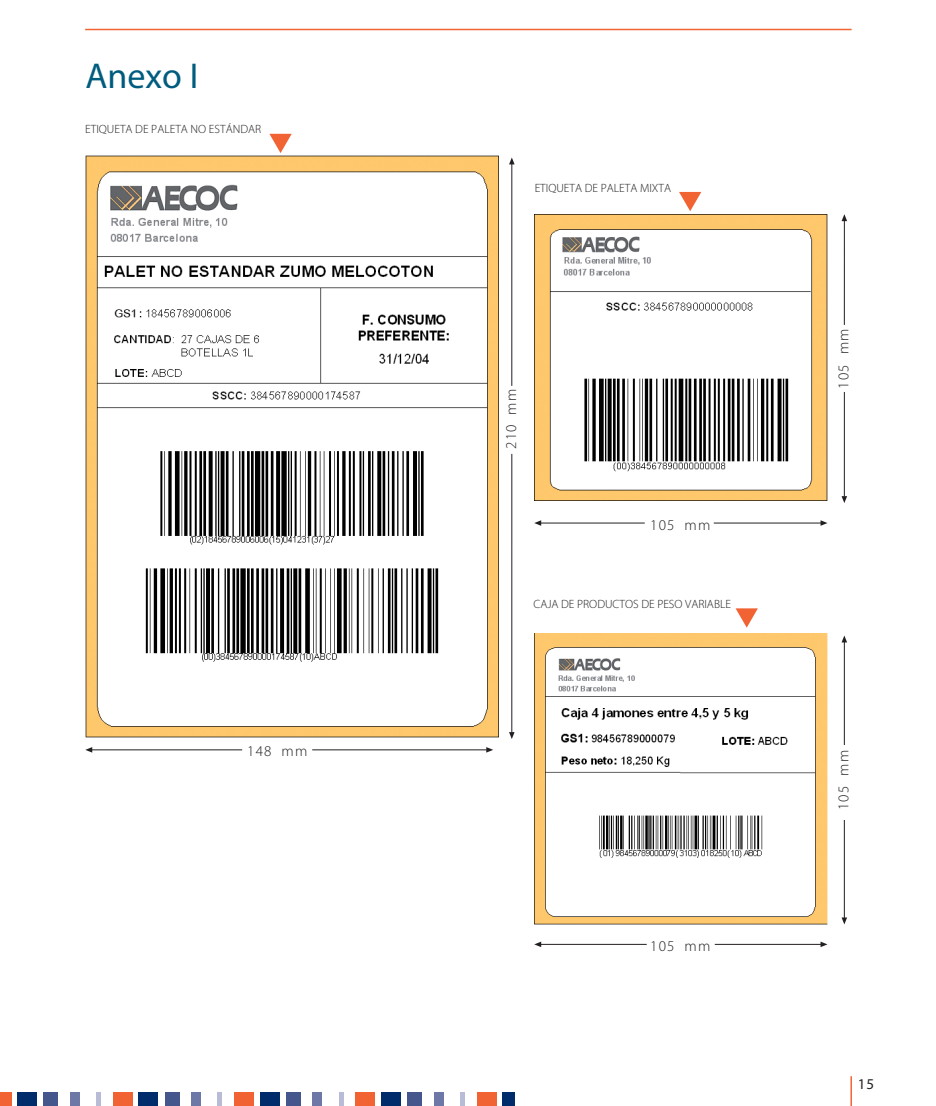
<style>
.page{position:relative;width:936px;height:1106px;background:#fff}
.page>*{position:absolute;margin:0;border:0;box-sizing:border-box;transform-origin:0 0}
.t1{font:36px "Myriad Pro";color:#005c7e}
.t2{font:300 15px "Myriad Pro";letter-spacing:.075em;color:#231f20}
.t3{font:15px "Myriad Pro";color:#231f20}
.t4{font:300 12px "Myriad Pro";color:#231f20}
</style>
<div class="page">
<hr style="left:85px;top:29px;width:766px;height:1px;background:#f26334">
<div style="left:476px;top:1092px;width:20px;height:14px;background:#f26334"></div>
<div style="left:460px;top:1092px;width:5px;height:14px;background:#b8bcd6"></div>
<div style="left:434px;top:1092px;width:9px;height:14px;background:#6d78a6"></div>
<div style="left:407px;top:1092px;width:15px;height:14px;background:#45568c"></div>
<div style="left:381px;top:1092px;width:20px;height:14px;background:#002c6c"></div>
<div style="left:502px;top:1092px;width:12px;height:14px;background:#002c6c"></div>
<div style="left:113px;top:1092px;width:19px;height:14px;background:#f26334"></div>
<div style="left:96px;top:1092px;width:5px;height:14px;background:#b8bcd6"></div>
<div style="left:70px;top:1092px;width:10px;height:14px;background:#6d78a6"></div>
<div style="left:43px;top:1092px;width:15px;height:14px;background:#45568c"></div>
<div style="left:17px;top:1092px;width:20px;height:14px;background:#002c6c"></div>
<div style="left:234px;top:1092px;width:20px;height:14px;background:#f26334"></div>
<div style="left:217px;top:1092px;width:5px;height:14px;background:#b8bcd6"></div>
<div style="left:191px;top:1092px;width:10px;height:14px;background:#6d78a6"></div>
<div style="left:165px;top:1092px;width:15px;height:14px;background:#45568c"></div>
<div style="left:138px;top:1092px;width:20px;height:14px;background:#002c6c"></div>
<div style="left:355px;top:1092px;width:20px;height:14px;background:#f26334"></div>
<div style="left:339px;top:1092px;width:5px;height:14px;background:#b8bcd6"></div>
<div style="left:312px;top:1092px;width:10px;height:14px;background:#6d78a6"></div>
<div style="left:286px;top:1092px;width:15px;height:14px;background:#45568c"></div>
<div style="left:260px;top:1092px;width:19px;height:14px;background:#002c6c"></div>
<div style="left:0;top:1092px;width:11px;height:14px;background:#f26334"></div>
<img style="left:85px;top:156px;width:413px;height:581px">
<svg style="left:269px;top:134px;width:23px;height:19px"></svg>
<hr style="left:92px;top:749px;width:150px;height:1px;background:#231f20">
<svg style="left:85px;top:747px;width:7px;height:5px"></svg>
<hr style="left:312px;top:749px;width:174px;height:1px;background:#231f20">
<svg style="left:486px;top:747px;width:7px;height:5px"></svg>
<hr style="left:511px;top:164px;width:1px;height:222px;background:#231f20">
<svg style="left:509px;top:157px;width:5px;height:7px"></svg>
<hr style="left:511px;top:454px;width:1px;height:278px;background:#231f20">
<svg style="left:509px;top:732px;width:5px;height:7px"></svg>
<svg style="left:679px;top:192px;width:22px;height:19px"></svg>
<img style="left:534px;top:214px;width:293px;height:286px">
<svg style="left:735px;top:608px;width:22px;height:19px"></svg>
<hr style="left:843px;top:642px;width:1px;height:276px;background:#231f20">
<svg style="left:841px;top:635px;width:6px;height:7px"></svg>
<svg style="left:841px;top:917px;width:6px;height:7px"></svg>
<hr style="left:843px;top:221px;width:1px;height:104px;background:#231f20">
<svg style="left:841px;top:214px;width:6px;height:7px"></svg>
<hr style="left:843px;top:392px;width:1px;height:104px;background:#231f20">
<svg style="left:841px;top:496px;width:6px;height:7px"></svg>
<hr style="left:540px;top:522px;width:104px;height:1px;background:#231f20">
<svg style="left:534px;top:520px;width:7px;height:6px"></svg>
<hr style="left:713px;top:522px;width:108px;height:1px;background:#231f20">
<svg style="left:820px;top:520px;width:7px;height:6px"></svg>
<hr style="left:540px;top:944px;width:106px;height:1px;background:#231f20">
<svg style="left:534px;top:941px;width:7px;height:6px"></svg>
<hr style="left:714px;top:944px;width:107px;height:1px;background:#231f20">
<svg style="left:820px;top:941px;width:7px;height:6px"></svg>
<img style="left:534px;top:634px;width:293px;height:290px">
<hr style="left:850px;top:1076px;width:1px;height:30px;background:#f26334">
<div style="left:833px;top:745px;width:27px;height:75px;background:#fff"></div>
<h1 class="t1" style="left:86px;top:63px;width:114px">Anexo I</h1>
<p class="t4" style="left:85px;top:125px;width:177px">ETIQUETA DE PALETA NO ESTÁNDAR</p>
<p class="t2" style="left:247px;top:745px;width:62px">148 mm</p>
<p class="t4" style="left:534px;top:183px;width:138px">ETIQUETA DE PALETA MIXTA</p>
<p class="t2" style="left:505px;top:449px;width:62px;rotate:-90deg">210 mm</p>
<p class="t2" style="left:650px;top:519px;width:62px">105 mm</p>
<p class="t4" style="left:533px;top:599px;width:199px">CAJA DE PRODUCTOS DE PESO VARIABLE</p>
<p class="t2" style="left:650px;top:940px;width:62px">105 mm</p>
<p class="t2" style="left:837px;top:389px;width:62px;rotate:-90deg">105 mm</p>
<p class="t2" style="left:837px;top:810px;width:62px;rotate:-90deg">105 mm</p>
<p class="t3" style="left:857px;top:1078px;width:18px">15</p>
</div>
